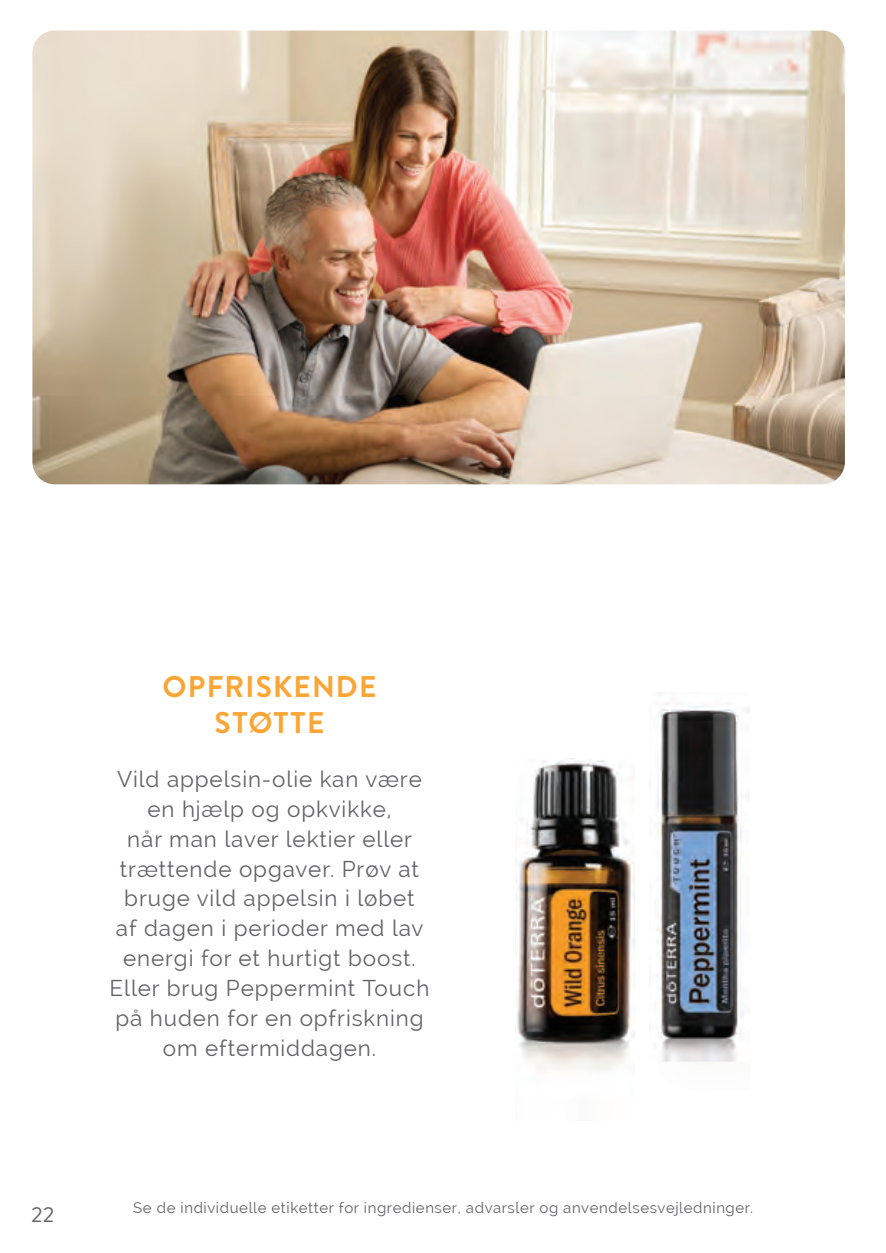
<style>
.page{position:relative;width:886px;height:1253px;background:#fff}
.page>*{position:absolute;margin:0;border:0;box-sizing:border-box;transform-origin:0 0}
.t1{font:700 30px/36px "Brandon Text";letter-spacing:.04em;color:#faa637;text-align:center}
.t2{font:22.5px/30px "Raleway";letter-spacing:.04em;color:#636366;text-align:center}
.t3{font:21px "Brandon Text";color:#636366}
.t4{font:15px "Raleway";letter-spacing:.04em;color:#636366}
</style>
<div class="page">
<img style="left:32px;top:31px;width:813px;height:453px">
<img style="left:657px;top:693px;width:93px;height:369px">
<img style="left:515px;top:758px;width:119px;height:313px">
<p class="t3" style="left:31px;top:1200px;width:25px">22</p>
<h1 class="t1" style="left:162px;top:668px;width:215px">OPFRISKENDE<br>STØTTE</h1>
<p class="t2" style="left:110px;top:764px;width:321px">Vild appelsin-olie kan være en hjælp og opkvikke,<br>når man laver lektier eller trættende opgaver. Prøv at bruge vild appelsin i løbet<br>af dagen i perioder med lav energi for et hurtigt boost.<br>Eller brug Peppermint Touch på huden for en opfriskning om eftermiddagen.</p>
<p class="t4" style="left:133px;top:1199px;width:621px">Se de individuelle etiketter for ingredienser, advarsler og anvendelsesvejledninger.</p>
</div>
